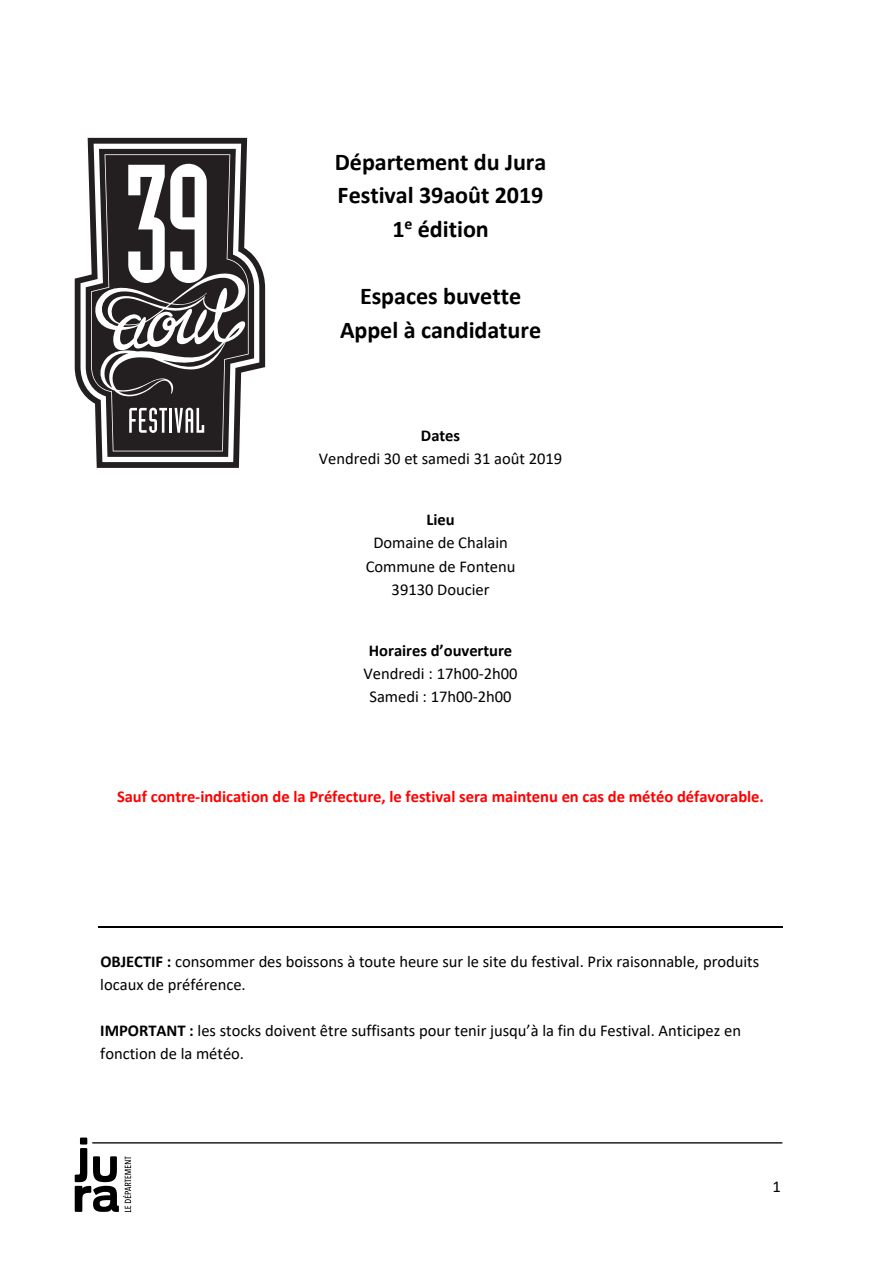
<style>
.page{position:relative;width:893px;height:1263px;background:#fff}
.page>*{position:absolute;margin:0;border:0;box-sizing:border-box;transform-origin:0 0}
.t1{font:700 24.15px/33.6px "Calibri";color:#000;text-align:center}
.t2{font:16.5px/23.1px "Calibri";color:#000;text-align:center}
.t3{font:700 16.5px "Calibri";color:#f00}
.s1{font-weight:700}
</style>
<div class="page">
<hr style="left:98px;top:926px;width:685px;height:1px;background:#000">
<svg style="left:75px;top:1137px;width:56px;height:75px"></svg>
<hr style="left:92px;top:1142px;width:690px;height:1px;background:#231f20">
<svg style="left:75px;top:138px;width:190px;height:330px"></svg>
<svg style="left:81px;top:144px;width:178px;height:318px"></svg>
<svg style="left:91px;top:154px;width:158px;height:297px;fill:#231f20"></svg>
<svg style="left:92px;top:164px;width:156px;height:235px"></svg>
<p class="t1" style="left:335px;top:144px;width:213px">Département du Jura<br>Festival 39août 2019<br>1<sup>e</sup> édition</p>
<p class="t1" style="left:340px;top:279px;width:203px">Espaces buvette<br>Appel à candidature</p>
<p class="t2" style="left:319px;top:423px;width:245px"><span class="s1">Dates<br></span>Vendredi 30 et samedi 31 août 2019</p>
<p class="t2" style="left:366px;top:508px;width:151px"><span class="s1">Lieu<br></span>Domaine de Chalain<br>Commune de Fontenu<br>39130 Doucier</p>
<p class="t2" style="left:363px;top:638px;width:156px"><span class="s1">Horaires d’ouverture<br></span>Vendredi : 17h00-2h00<br>Samedi : 17h00-2h00</p>
<p class="t3" style="left:117px;top:785px;width:648px">Sauf contre-indication de la Préfecture, le festival sera maintenu en cas de météo défavorable.</p>
<p class="t2" style="left:100px;top:949px;width:660px;text-align:left"><span class="s1">OBJECTIF :</span> consommer des boissons à toute heure sur le site du festival. Prix raisonnable, produits locaux de préférence.</p>
<p class="t2" style="left:100px;top:1019px;width:642px;text-align:left"><span class="s1">IMPORTANT :</span> les stocks doivent être suffisants pour tenir jusqu’à la fin du Festival. Anticipez en fonction de la météo.</p>
<p class="t2" style="left:772px;top:1174px;width:10px">1</p>
</div>
